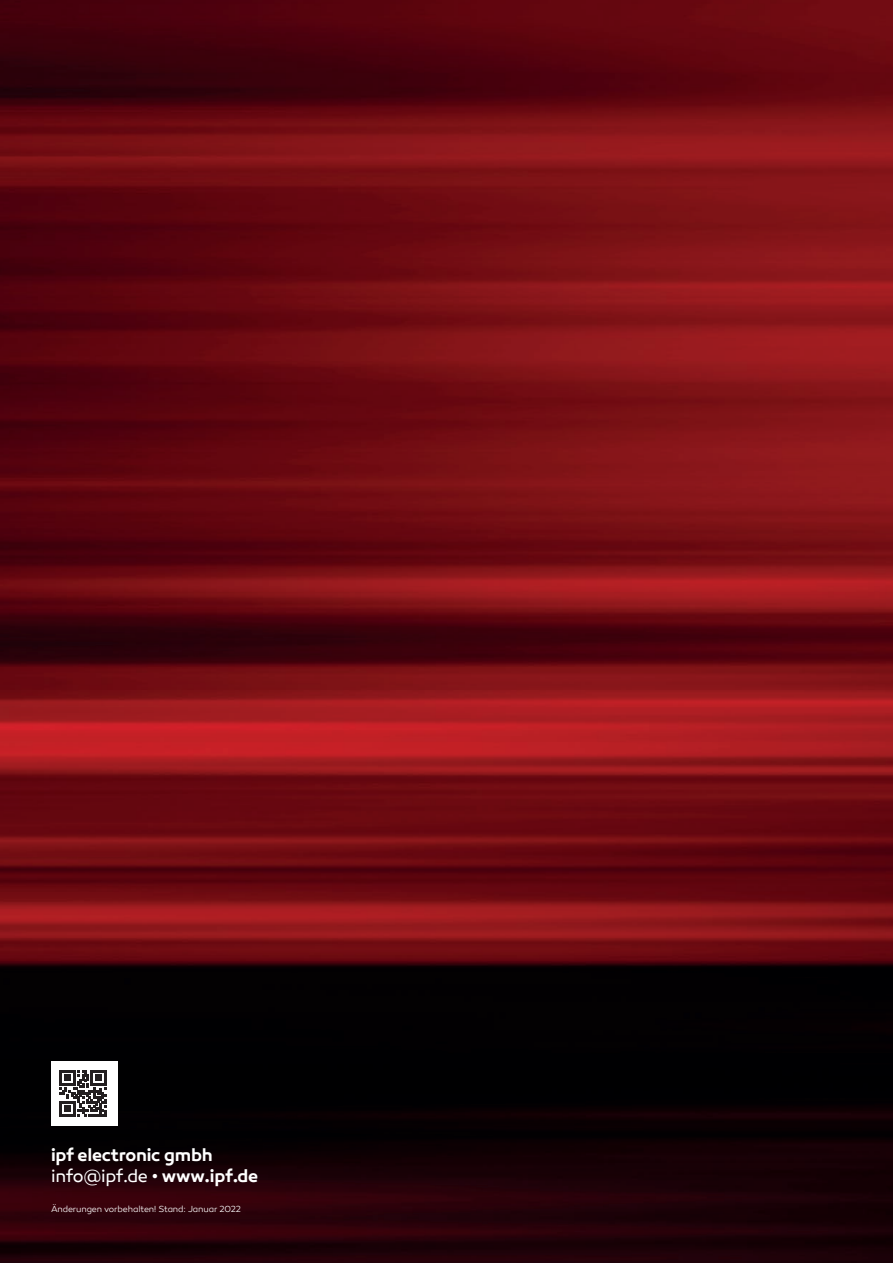
<style>
.page{position:relative;width:893px;height:1263px;background:#fff}
.page>*{position:absolute;margin:0;border:0;box-sizing:border-box;transform-origin:0 0}
.t1{font:18px "Canaro";letter-spacing:-.01em;color:#fff}
.t2{font:600 18px "Canaro";letter-spacing:-.01em;color:#fff}
.t3{font:300 9px "Canaro";letter-spacing:-.015em;color:#fff}
.s1{font-weight:600}
</style>
<div class="page">
<img style="left:0;top:0;width:893px;height:1263px">
<div style="left:51px;top:1061px;width:66px;height:64px;background:#fff"></div>
<svg style="left:60px;top:1070px;width:46px;height:46px"></svg>
<p class="t2" style="left:51px;top:1144px;width:163px">ipf electronic gmbh</p>
<p class="t1" style="left:51px;top:1165px;width:209px">info@ipf.de • <span class="s1">www.ipf.de</span></p>
<p class="t3" style="left:51px;top:1204px;width:192px">Änderungen vorbehalten! Stand: Januar 2022</p>
</div>
